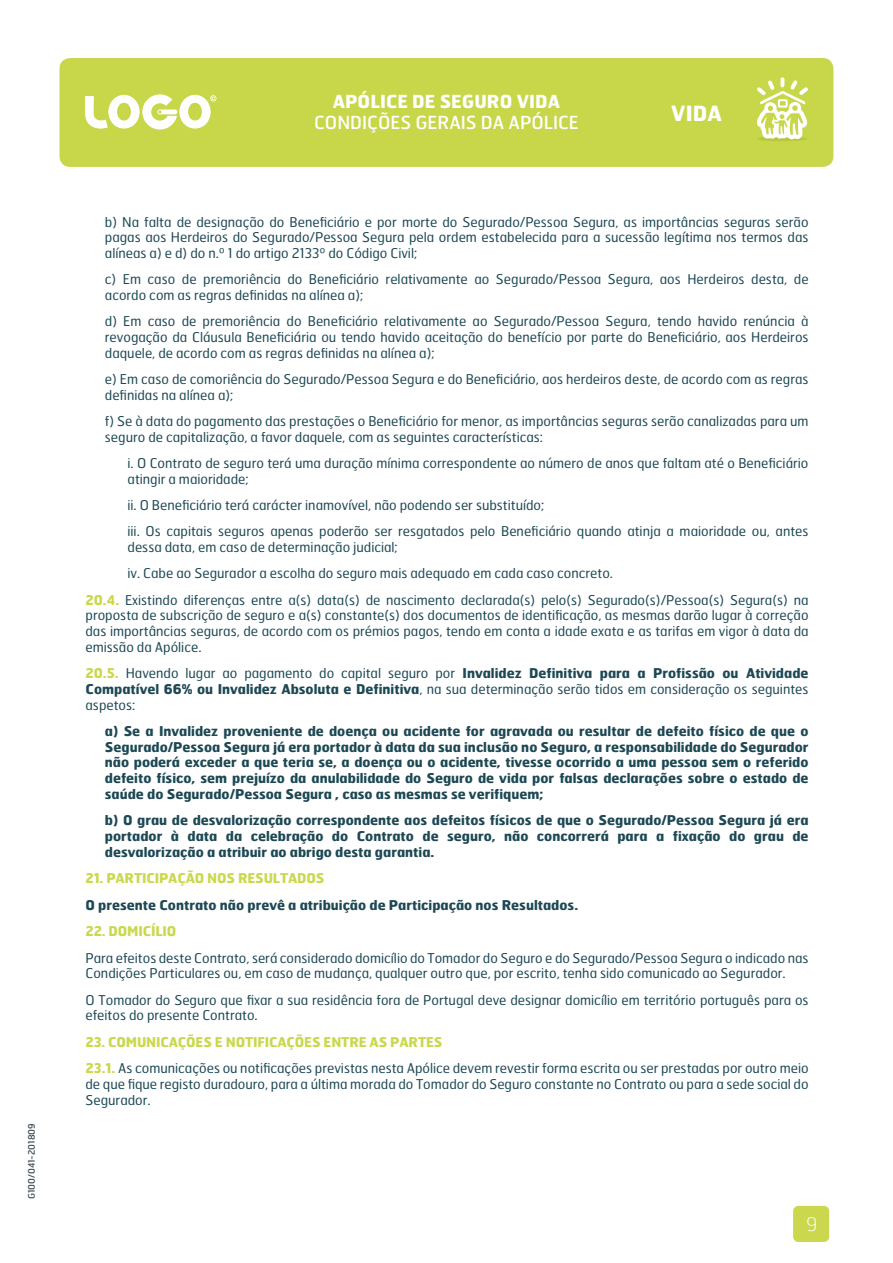
<style>
.page{position:relative;width:893px;height:1263px;background:#fff}
.page>*{position:absolute;margin:0;border:0;box-sizing:border-box;transform-origin:0 0}
.t1{font:700 21px "Hermes";color:#fff}
.t2{font:100 18.75px "Hermes";color:#fff}
.t3{font:18px "Hermes";color:#fff}
.t4{font:700 18px "Hermes FB";color:#fff}
.t5{font:13.5px/15.8px "Hermes FB";color:#1d4854}
.t6{font:700 13.5px/15.8px "Hermes";color:#1d4854;text-align:justify}
.t7{font:700 13.5px "Hermes";letter-spacing:-.015em;color:#cbd84d}
.t8{font:9px "Hermes";color:#3b4951}
.s1{font-family:"Hermes";font-weight:700;color:#cbd84d}
.s2{color:#cbd84d}
.s3{font-family:"Hermes FB";font-weight:400}
.s4{font-family:"Hermes";font-weight:700}
</style>
<div class="page">
<div style="left:793px;top:1206px;width:36px;height:36px;background:#cbd84d;border-radius:5px"></div>
<div style="left:60px;top:58px;width:773px;height:109px;background:#c7d749;border-radius:11px"></div>
<svg style="left:85px;top:94px;width:131px;height:36px"></svg>
<div style="left:757px;top:136px;width:50px;height:5px;background:#b7c83e;border-radius:50%"></div>
<svg style="left:757px;top:80px;width:51px;height:59px"></svg>
<p class="t8" style="left:26px;top:1199px;width:77px;rotate:-90deg">G100/041-201809</p>
<h3 class="t4" style="left:333px;top:90px;width:229px">APÓLICE DE SEGURO VIDA</h3>
<h3 class="t3" style="left:314px;top:111px;width:266px">CONDIÇÕES GERAIS DA APÓLICE</h3>
<h1 class="t1" style="left:671px;top:99px;width:52px">VIDA</h1>
<p class="t5" style="left:105px;top:213px;width:705px;text-align:justify">b) Na falta de designação do Beneficiário e por morte do Segurado/Pessoa Segura, as importâncias seguras serão pagas aos Herdeiros do Segurado/Pessoa Segura pela ordem estabelecida para a sucessão legítima nos termos das alíneas a) e d) do n.º 1 do artigo 2133º do Código Civil;</p>
<p class="t5" style="left:105px;top:271px;width:705px">c) Em caso de premoriência do Beneficiário relativamente ao Segurado/Pessoa Segura, aos Herdeiros desta, de acordo com as regras definidas na alínea a);</p>
<p class="t5" style="left:105px;top:313px;width:705px;text-align:justify">d) Em caso de premoriência do Beneficiário relativamente ao Segurado/Pessoa Segura, tendo havido renúncia à revogação da Cláusula Beneficiária ou tendo havido aceitação do benefício por parte do Beneficiário, aos Herdeiros daquele, de acordo com as regras definidas na alínea a);</p>
<p class="t5" style="left:105px;top:371px;width:705px">e) Em caso de comoriência do Segurado/Pessoa Segura e do Beneficiário, aos herdeiros deste, de acordo com as regras definidas na alínea a);</p>
<p class="t5" style="left:105px;top:413px;width:705px">f) Se à data do pagamento das prestações o Beneficiário for menor, as importâncias seguras serão canalizadas para um seguro de capitalização, a favor daquele, com as seguintes características:</p>
<p class="t5" style="left:128px;top:455px;width:682px">i. O Contrato de seguro terá uma duração mínima correspondente ao número de anos que faltam até o Beneficiário atingir a maioridade;</p>
<p class="t5" style="left:128px;top:492px;width:682px;line-height:26.2px">ii. O Beneficiário terá carácter inamovível, não podendo ser substituído;<br>iii. Os capitais seguros apenas poderão ser resgatados pelo Beneficiário quando atinja a maioridade ou, antes</p>
<p class="t5" style="left:128px;top:539px;width:272px">dessa data, em caso de determinação judicial;</p>
<p class="t5" style="left:128px;top:565px;width:487px">iv. Cabe ao Segurador a escolha do seguro mais adequado em cada caso concreto.</p>
<p class="t5" style="left:86px;top:591px;width:725px"><span class="s1">20.4.</span> Existindo diferenças entre a(s) data(s) de nascimento declarada(s) pelo(s) Segurado(s)/Pessoa(s) Segura(s) na</p>
<p class="t5" style="left:86px;top:607px;width:725px;text-align:justify">proposta de subscrição de seguro e a(s) constante(s) dos documentos de identificação, as mesmas darão lugar à correção das importâncias seguras, de acordo com os prémios pagos, tendo em conta a idade exata e as tarifas em vigor à data da emissão da Apólice.</p>
<p class="t6" style="left:86px;top:665px;width:724px"><span class="s2">20.5.</span> <span class="s3">Havendo lugar ao pagamento do capital seguro por</span> Invalidez Definitiva para a Profissão ou Atividade</p>
<p class="t5" style="left:86px;top:681px;width:724px"><span class="s4">Compatível 66% ou Invalidez Absoluta e Definitiva</span>, na sua determinação serão tidos em consideração os seguintes aspetos:</p>
<p class="t6" style="left:105px;top:723px;width:705px">a) Se a Invalidez proveniente de doença ou acidente for agravada ou resultar de defeito físico de que o Segurado/Pessoa Segura já era portador à data da sua inclusão no Seguro, a responsabilidade do Segurador não poderá exceder a que teria se, a doença ou o acidente, tivesse ocorrido a uma pessoa sem o referido defeito físico, sem prejuízo da anulabilidade do Seguro de vida por falsas declarações sobre o estado de saúde do Segurado/Pessoa Segura , caso as mesmas se verifiquem;</p>
<p class="t6" style="left:105px;top:812px;width:705px">b) O grau de desvalorização correspondente aos defeitos físicos de que o Segurado/Pessoa Segura já era portador à data da celebração do Contrato de seguro, não concorrerá para a fixação do grau de desvalorização a atribuir ao abrigo desta garantia.</p>
<p class="t7" style="left:86px;top:870px;width:241px">21. PARTICIPAÇÃO NOS RESULTADOS</p>
<p class="t6" style="left:86px;top:896px;width:494px">O presente Contrato não prevê a atribuição de Participação nos Resultados.</p>
<p class="t7" style="left:86px;top:922px;width:92px">22. DOMICÍLIO</p>
<p class="t5" style="left:86px;top:949px;width:725px">Para efeitos deste Contrato, será considerado domicílio do Tomador do Seguro e do Segurado/Pessoa Segura o indicado nas<br>Condições Particulares ou, em caso de mudança, qualquer outro que, por escrito, tenha sido comunicado ao Segurador.</p>
<p class="t5" style="left:86px;top:991px;width:725px">O Tomador do Seguro que fixar a sua residência fora de Portugal deve designar domicílio em território português para os efeitos do presente Contrato.</p>
<p class="t7" style="left:86px;top:1033px;width:358px">23. COMUNICAÇÕES E NOTIFICAÇÕES ENTRE AS PARTES</p>
<p class="t5" style="left:86px;top:1060px;width:725px;text-align:justify"><span class="s1">23.1.</span> As comunicações ou notificações previstas nesta Apólice devem revestir forma escrita ou ser prestadas por outro meio de que fique registo duradouro, para a última morada do Tomador do Seguro constante no Contrato ou para a sede social do Segurador.</p>
<h2 class="t2" style="left:806px;top:1212px;width:13px">9</h2>
</div>
